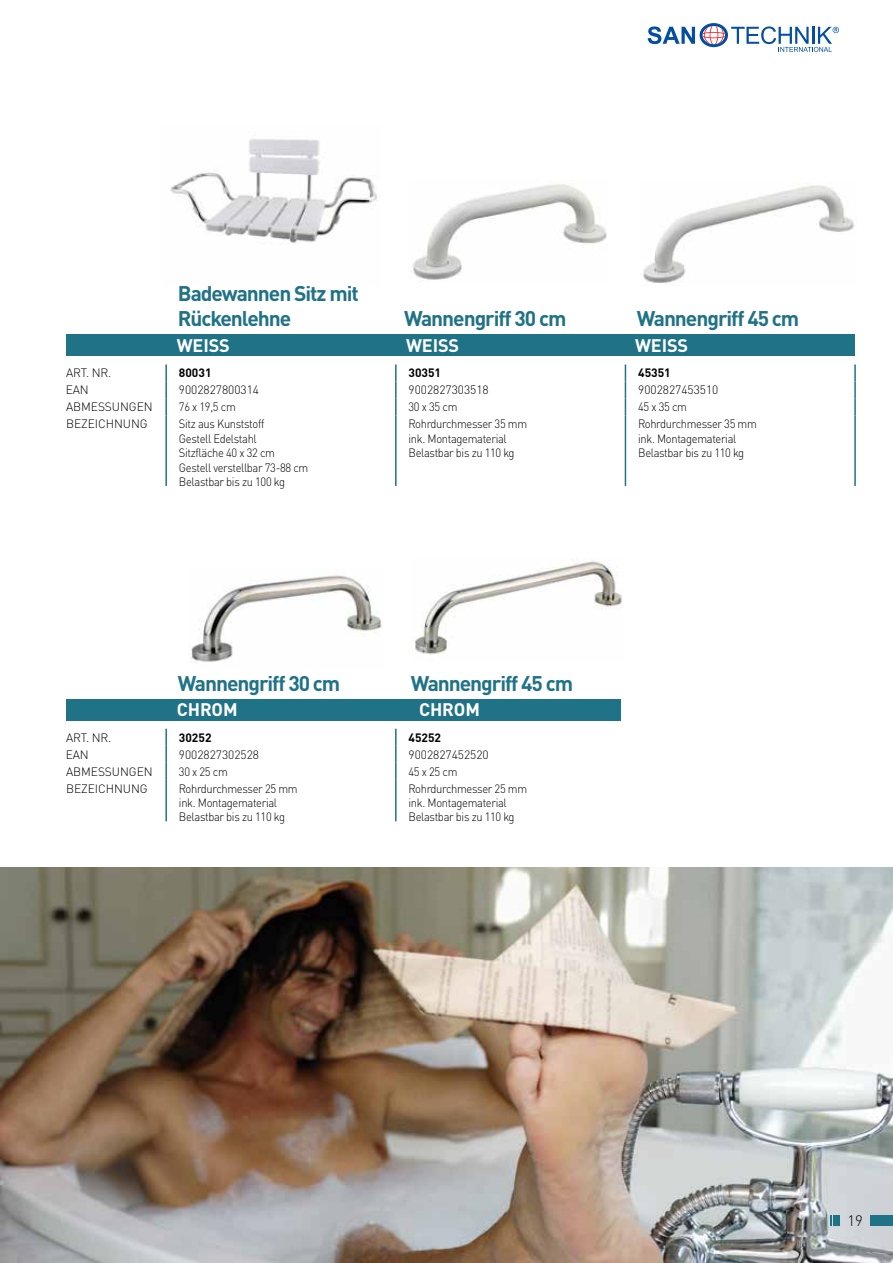
<style>
.page{position:relative;width:893px;height:1263px;background:#fff}
.page>*{position:absolute;margin:0;border:0;box-sizing:border-box;transform-origin:0 0}
.t1{font:700 21px/25.2px "DIN Pro";letter-spacing:-.05em;color:#207286}
.t2{font:700 18px "DIN Pro";letter-spacing:-.005em;color:#fff}
.t3{font:300 15px "DIN Pro";color:#000}
.t4{font:300 12px/14.4px "DIN Pro";letter-spacing:-.03em;color:#000;scale:.93 1}
.t5{font:300 12px "DIN Pro";color:#000}
.t6{font:300 12px "DIN Pro";letter-spacing:-.005em;color:#000}
.t7{font:700 12px "DIN Pro";color:#000}
.t8{font:300 12px "DIN Pro";letter-spacing:-.03em;color:#000}
</style>
<div class="page">
<div style="left:0;top:335px;width:855px;height:21px;background:#207286"></div>
<svg style="left:165px;top:364px;width:2px;height:52px"></svg>
<svg style="left:395px;top:364px;width:2px;height:52px"></svg>
<hr style="left:165px;top:416px;width:2px;height:70px;background:#207286">
<hr style="left:395px;top:416px;width:2px;height:70px;background:#207286">
<svg style="left:625px;top:364px;width:1px;height:52px"></svg>
<svg style="left:854px;top:364px;width:2px;height:52px"></svg>
<hr style="left:625px;top:416px;width:1px;height:70px;background:#207286">
<hr style="left:854px;top:416px;width:2px;height:70px;background:#207286">
<div style="left:0;top:317px;width:66px;height:53px;background:#fff"></div>
<div style="left:0;top:699px;width:621px;height:21px;background:#207286"></div>
<svg style="left:165px;top:729px;width:2px;height:51px"></svg>
<svg style="left:395px;top:729px;width:2px;height:51px"></svg>
<hr style="left:165px;top:780px;width:2px;height:41px;background:#207286">
<hr style="left:395px;top:780px;width:2px;height:41px;background:#207286">
<div style="left:0;top:681px;width:66px;height:53px;background:#fff"></div>
<img style="left:411px;top:184px;width:196px;height:96px">
<img style="left:170px;top:139px;width:207px;height:104px">
<img style="left:413px;top:560px;width:209px;height:95px">
<img style="left:643px;top:183px;width:211px;height:100px">
<img style="left:191px;top:575px;width:191px;height:88px">
<img style="left:0;top:867px;width:893px;height:396px">
<div style="left:870px;top:1215px;width:23px;height:11px;background:#207286"></div>
<hr style="left:836px;top:1215px;width:4px;height:11px;background:#207286">
<svg style="left:831px;top:1215px;width:5px;height:11px"></svg>
<svg style="left:648px;top:23px;width:191px;height:29px"></svg>
<h1 class="t1" style="left:178px;top:278px;width:182px">Badewannen Sitz mit<br>Rückenlehne</h1>
<h1 class="t1" style="left:404px;top:303px;width:164px">Wannengriff 30 cm</h1>
<h1 class="t1" style="left:637px;top:303px;width:164px">Wannengriff 45 cm</h1>
<h2 class="t2" style="left:177px;top:330px;width:55px">WEISS</h2>
<h2 class="t2" style="left:406px;top:330px;width:55px">WEISS</h2>
<h2 class="t2" style="left:635px;top:330px;width:55px">WEISS</h2>
<p class="t8" style="left:66px;top:364px;width:47px">ART. NR.</p>
<p class="t7" style="left:179px;top:363px;width:34px">80031</p>
<p class="t7" style="left:409px;top:363px;width:34px">30351</p>
<p class="t7" style="left:638px;top:363px;width:34px">45351</p>
<p class="t5" style="left:66px;top:381px;width:24px">EAN</p>
<p class="t5" style="left:179px;top:381px;width:82px">9002827800314</p>
<p class="t5" style="left:409px;top:381px;width:82px">9002827303518</p>
<p class="t5" style="left:638px;top:381px;width:82px">9002827453510</p>
<p class="t6" style="left:66px;top:398px;width:88px">ABMESSUNGEN</p>
<p class="t4" style="left:179px;top:399px;width:63px">76 x 19,5 cm</p>
<p class="t4" style="left:409px;top:399px;width:54px">30 x 35 cm</p>
<p class="t4" style="left:638px;top:399px;width:54px">45 x 35 cm</p>
<p class="t6" style="left:66px;top:415px;width:83px">BEZEICHNUNG</p>
<p class="t4" style="left:179px;top:416px;width:141px">Sitz aus Kunststoff<br>Gestell Edelstahl<br>Sitzfläche 40 x 32 cm<br>Gestell verstellbar 73-88 cm<br>Belastbar bis zu 100 kg</p>
<p class="t4" style="left:409px;top:416px;width:129px">Rohrdurchmesser 35 mm ink. Montagematerial<br>Belastbar bis zu 110 kg</p>
<p class="t4" style="left:638px;top:416px;width:129px">Rohrdurchmesser 35 mm ink. Montagematerial<br>Belastbar bis zu 110 kg</p>
<h1 class="t1" style="left:178px;top:668px;width:164px">Wannengriff 30 cm</h1>
<h1 class="t1" style="left:411px;top:668px;width:164px">Wannengriff 45 cm</h1>
<h2 class="t2" style="left:177px;top:694px;width:62px">CHROM</h2>
<h2 class="t2" style="left:419px;top:694px;width:62px">CHROM</h2>
<p class="t8" style="left:66px;top:728px;width:47px">ART. NR.</p>
<p class="t7" style="left:179px;top:727px;width:34px">30252</p>
<p class="t7" style="left:409px;top:727px;width:34px">45252</p>
<p class="t5" style="left:66px;top:745px;width:24px">EAN</p>
<p class="t5" style="left:179px;top:745px;width:82px">9002827302528</p>
<p class="t5" style="left:409px;top:745px;width:82px">9002827452520</p>
<p class="t6" style="left:66px;top:762px;width:88px">ABMESSUNGEN</p>
<p class="t4" style="left:179px;top:763px;width:54px">30 x 25 cm</p>
<p class="t4" style="left:409px;top:763px;width:54px">45 x 25 cm</p>
<p class="t6" style="left:66px;top:779px;width:83px">BEZEICHNUNG</p>
<p class="t4" style="left:179px;top:780px;width:129px">Rohrdurchmesser 25 mm ink. Montagematerial<br>Belastbar bis zu 110 kg</p>
<p class="t4" style="left:409px;top:780px;width:129px">Rohrdurchmesser 25 mm ink. Montagematerial<br>Belastbar bis zu 110 kg</p>
<p class="t3" style="left:847px;top:1209px;width:17px">19</p>
</div>
